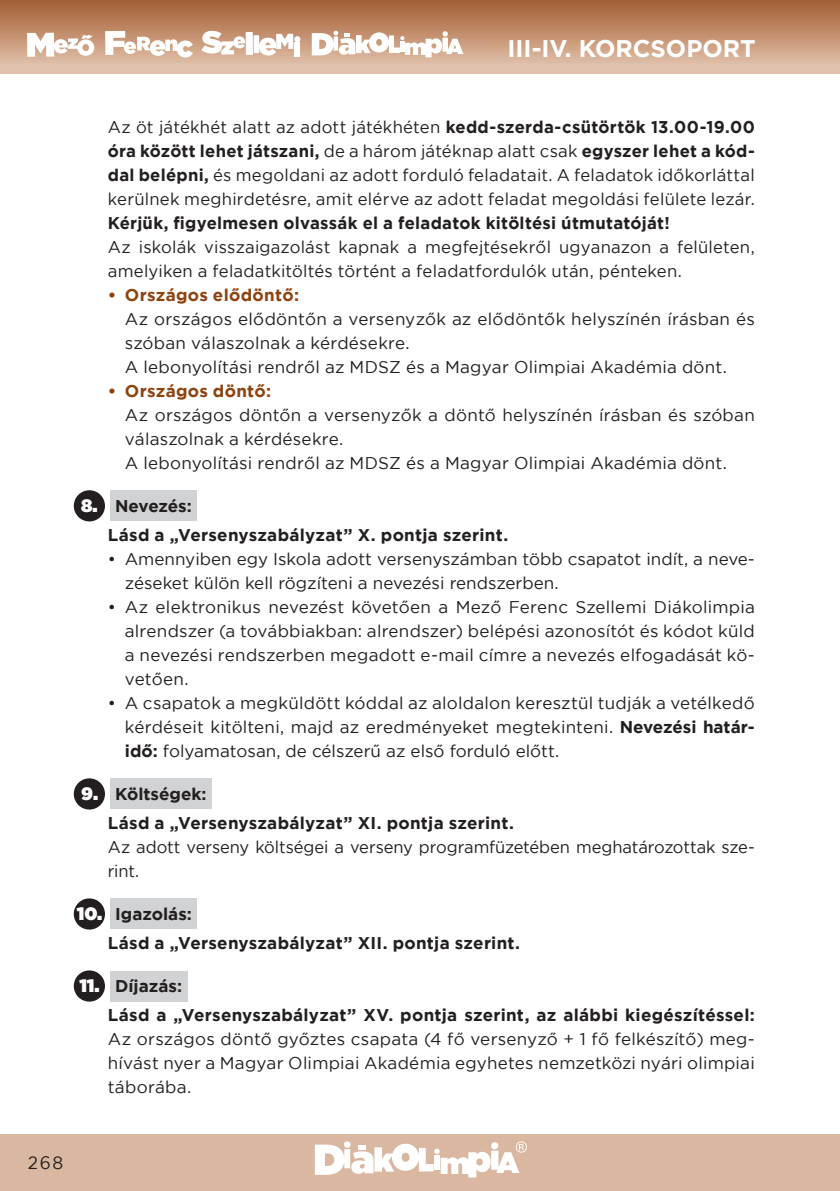
<style>
.page{position:relative;width:840px;height:1191px;background:#fff}
.page>*{position:absolute;margin:0;border:0;box-sizing:border-box;transform-origin:0 0}
.t1{font:700 24px "Gotham";color:#fff}
.t2{font:18px "Gotham";color:#231f20;scale:.95 1}
.t3{font:17px/24px "Gotham";letter-spacing:.01em;color:#231f20}
.t4{font:700 17px/29px "Gotham";letter-spacing:.015em;color:#231f20}
.t5{font:700 17px "Gotham";letter-spacing:.015em;color:#8e430f}
.s1{font-weight:700}
.s2{font-weight:900;font-size:18px;color:#fff}
</style>
<div class="page">
<div style="left:0;top:1134px;width:839px;height:57px;background:#dab7a0"></div>
<div style="left:0;top:0;width:839px;height:74px;background:linear-gradient(to bottom,#a45e32,#e5c8b5)"></div>
<svg style="left:314px;top:1141px;width:212px;height:36px"></svg>
<svg style="left:311px;top:31px;width:152px;height:26px"></svg>
<svg style="left:27px;top:33px;width:67px;height:24px"></svg>
<svg style="left:105px;top:31px;width:88px;height:27px"></svg>
<svg style="left:201px;top:31px;width:44px;height:23px"></svg>
<div style="left:245px;top:32px;width:8px;height:23px;background:#fff"></div>
<div style="left:253px;top:35px;width:6px;height:18px;background:#fff"></div>
<svg style="left:259px;top:34px;width:34px;height:22px"></svg>
<div style="left:294px;top:43px;width:6px;height:14px;background:#fff"></div>
<div style="left:294px;top:36px;width:6px;height:7px;background:#fff;border-radius:3px"></div>
<div style="left:110px;top:491px;width:87px;height:30px;background:#d1d2d4"></div>
<div style="left:110px;top:779px;width:102px;height:30px;background:#d1d2d4"></div>
<div style="left:110px;top:899px;width:87px;height:30px;background:#d1d2d4"></div>
<div style="left:110px;top:971px;width:77px;height:30px;background:#d1d2d4"></div>
<div style="left:74px;top:490px;width:31px;height:31px;background:#231f20;border-radius:50%"></div>
<div style="left:74px;top:778px;width:31px;height:31px;background:#231f20;border-radius:50%"></div>
<div style="left:74px;top:898px;width:31px;height:31px;background:#231f20;border-radius:50%"></div>
<div style="left:74px;top:970px;width:31px;height:31px;background:#231f20;border-radius:50%"></div>
<h1 class="t1" style="left:507px;top:32px;width:249px">III-IV. KORCSOPORT</h1>
<p class="t3" style="left:108px;top:114px;width:648px;text-align:justify">Az öt játékhét alatt az adott játékhéten <span class="s1">kedd-szerda-csütörtök 13.00-19.00 óra között lehet játszani,</span> de a három játéknap alatt csak <span class="s1">egyszer lehet a kód&shy;dal belépni,</span> és megoldani az adott forduló feladatait. A feladatok időkorláttal kerülnek meghirdetésre, amit elérve az adott feladat megoldási felülete lezár.</p>
<p class="t4" style="left:108px;top:208px;width:563px">Kérjük, figyelmesen olvassák el a feladatok kitöltési útmutatóját!</p>
<p class="t3" style="left:108px;top:234px;width:648px">Az iskolák visszaigazolást kapnak a megfejtésekről ugyanazon a felületen, amelyiken a feladatkitöltés történt a feladatfordulók után, pénteken.</p>
<p class="t5" style="left:108px;top:283px;width:193px">• Országos elődöntő:</p>
<p class="t3" style="left:125px;top:306px;width:631px">Az országos elődöntőn a versenyzők az elődöntők helyszínén írásban és szóban válaszolnak a kérdésekre.<br>A lebonyolítási rendről az MDSZ és a Magyar Olimpiai Akadémia dönt.</p>
<p class="t5" style="left:108px;top:379px;width:165px">• Országos döntő:</p>
<p class="t3" style="left:125px;top:402px;width:631px">Az országos döntőn a versenyzők a döntő helyszínén írásban és szóban válaszolnak a kérdésekre.<br>A lebonyolítási rendről az MDSZ és a Magyar Olimpiai Akadémia dönt.</p>
<p class="t4" style="left:108px;top:491px;width:402px;text-indent:-27px"><span class="s2">8.</span> Nevezés:<br>Lásd a „Versenyszabályzat” X. pontja szerint.</p>
<p class="t3" style="left:125px;top:546px;width:631px;text-indent:-17px">• Amennyiben egy Iskola adott versenyszámban több csapatot indít, a neve&shy;zéseket külön kell rögzíteni a nevezési rendszerben.</p>
<p class="t3" style="left:125px;top:594px;width:631px;text-align:justify;text-indent:-17px">• Az elektronikus nevezést követően a Mező Ferenc Szellemi Diákolimpia alrendszer (a továbbiakban: alrendszer) belépési azonosítót és kódot küld a nevezési rendszerben megadott e-mail címre a nevezés elfogadását kö&shy;vetően.</p>
<p class="t3" style="left:125px;top:690px;width:631px;text-align:justify;text-indent:-17px">• A csapatok a megküldött kóddal az aloldalon keresztül tudják a vetélkedő kérdéseit kitölteni, majd az eredményeket megtekinteni. <span class="s1">Nevezési határ&shy;idő:</span> folyamatosan, de célszerű az első forduló előtt.</p>
<p class="t4" style="left:108px;top:779px;width:407px;text-indent:-27px"><span class="s2">9.</span> Költségek:<br>Lásd a „Versenyszabályzat” XI. pontja szerint.</p>
<p class="t3" style="left:108px;top:834px;width:648px">Az adott verseny költségei a verseny programfüzetében meghatározottak sze&shy;rint.</p>
<p class="t4" style="left:108px;top:899px;width:413px;text-indent:-31px"><span class="s2">10.</span> Igazolás:<br>Lásd a „Versenyszabályzat” XII. pontja szerint.</p>
<p class="t4" style="left:108px;top:971px;width:648px;text-indent:-28px"><span class="s2">11.</span> Díjazás:<br>Lásd a „Versenyszabályzat” XV. pontja szerint, az alábbi kiegészítéssel:</p>
<p class="t3" style="left:108px;top:1026px;width:648px;text-align:justify">Az országos döntő győztes csapata (4 fő versenyző + 1 fő felkészítő) meg&shy;hívást nyer a Magyar Olimpiai Akadémia egyhetes nemzetközi nyári olimpiai táborába.</p>
<p class="t2" style="left:28px;top:1151px;width:39px">268</p>
</div>
